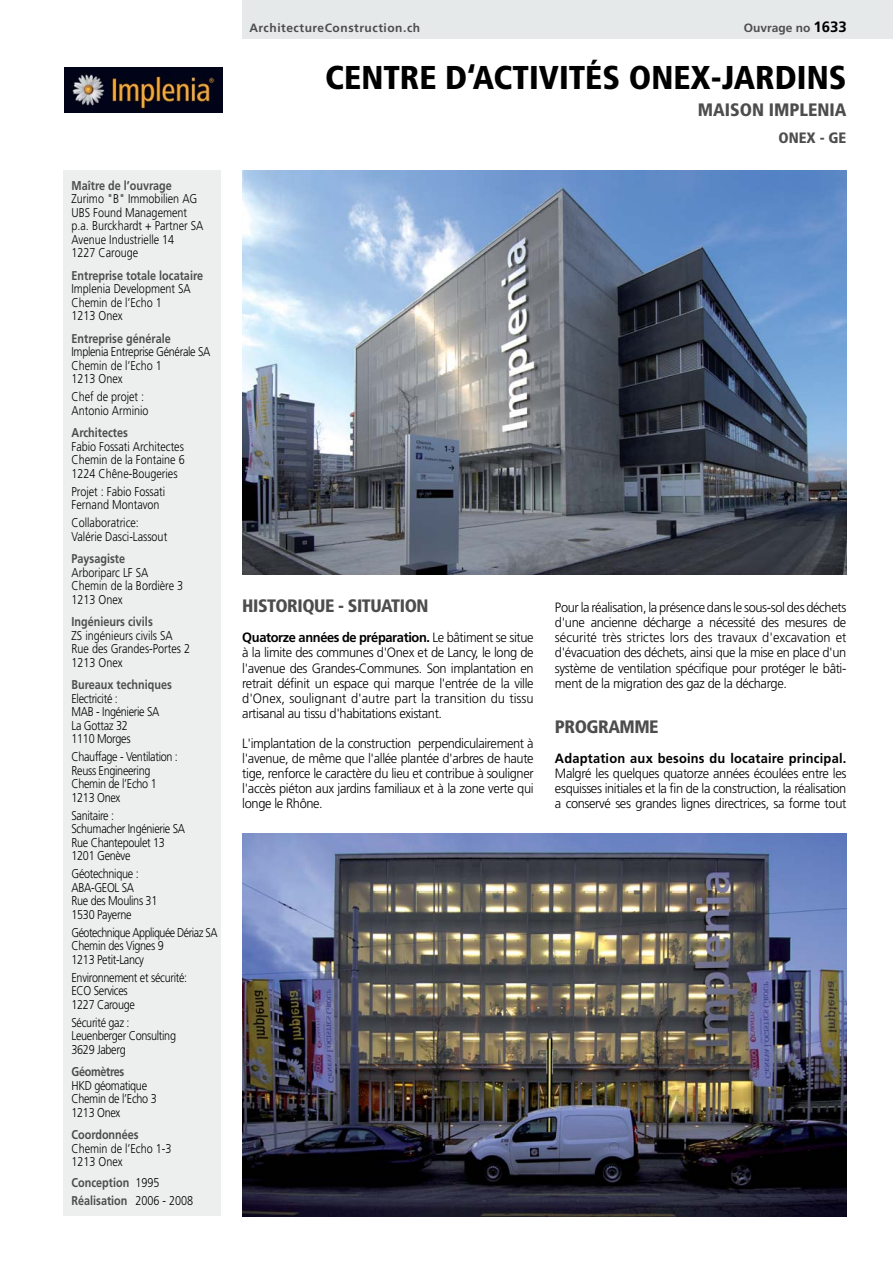
<style>
.page{position:relative;width:893px;height:1263px;background:#fff}
.page>*{position:absolute;margin:0;border:0;box-sizing:border-box;transform-origin:0 0}
.t1{font:900 condensed 33px "Frutiger";color:#000}
.t2{font:900 condensed 18px "Frutiger";letter-spacing:-.025em;color:#4d4d4d}
.t3{font:900 condensed 18px "Frutiger";color:#4d4d4d}
.t4{font:900 condensed 15px "Frutiger";color:#4d4d4d}
.t5{font:300 13.5px/15.1px "Frutiger";letter-spacing:-.03em;color:#000;text-align:justify;scale:.95 1}
.t6{font:700 13.5px "Frutiger";letter-spacing:.015em;color:#000;scale:.95 1}
.t7{font:300 12.75px/13.5px "Frutiger";letter-spacing:-.03em;color:#000;scale:.85 1}
.t8{font:300 12.75px/13.5px "Frutiger";color:#000;scale:.85 1}
.t9{font:700 12.75px/18px "Frutiger";color:#4d4d4d;scale:.85 1}
.t10{font:300 12.75px/13.5px "Frutiger";letter-spacing:-.03em;color:#000;scale:.84 1}
.t11{font:700 12.75px "Frutiger";letter-spacing:-.03em;color:#4d4d4d;scale:.85 1}
.t12{font:700 12px "Frutiger";letter-spacing:.045em;color:#4d4d4d}
.t13{font:700 12px "Frutiger";color:#4d4d4d}
.s1{font-weight:300;color:#000}
.s2{font-size:15px;color:#000}
.s3{font-weight:700}
</style>
<div class="page">
<div style="left:63px;top:170px;width:158px;height:1046px;background:#edefef"></div>
<img style="left:242px;top:833px;width:604px;height:383px">
<img style="left:64px;top:67px;width:159px;height:46px">
<div style="left:242px;top:0;width:650px;height:38px;background:#e6e9ea"></div>
<img style="left:242px;top:170px;width:604px;height:404px">
<p class="t9" style="left:71px;top:177px;width:120px">Maître de l’ouvrage</p>
<p class="t8" style="left:71px;top:193px;width:157px">Zurimo "B" Immobilien AG<br>UBS Found Management p.a. Burckhardt + Partner SA<br>Avenue Industrielle 14<br>1227 Carouge</p>
<p class="t9" style="left:71px;top:267px;width:156px">Entreprise totale locataire</p>
<p class="t8" style="left:71px;top:283px;width:142px">Implenia Development SA<br>Chemin de l’Echo 1<br>1213 Onex</p>
<p class="t9" style="left:71px;top:330px;width:118px">Entreprise générale</p>
<p class="t7" style="left:71px;top:346px;width:165px">Implenia Entreprise Générale SA<br>Chemin de l’Echo 1<br>1213 Onex</p>
<p class="t8" style="left:71px;top:391px;width:92px">Chef de projet :<br>Antonio Arminio</p>
<p class="t9" style="left:71px;top:425px;width:68px">Architectes</p>
<p class="t7" style="left:71px;top:441px;width:135px;text-align:justify">Fabio Fossati Architectes Chemin de la Fontaine 6<br>1224 Chêne-Bougeries</p>
<p class="t8" style="left:71px;top:486px;width:112px">Projet : Fabio Fossati<br>Fernand Montavon</p>
<p class="t8" style="left:71px;top:517px;width:114px">Collaboratrice:<br>Valérie Dasci-Lassout</p>
<p class="t9" style="left:71px;top:551px;width:65px">Paysagiste</p>
<p class="t8" style="left:71px;top:567px;width:133px">Arboriparc LF SA<br>Chemin de la Bordière 3<br>1213 Onex</p>
<p class="t9" style="left:71px;top:614px;width:97px">Ingénieurs civils</p>
<p class="t8" style="left:71px;top:630px;width:141px">ZS ingénieurs civils SA<br>Rue des Grandes-Portes 2<br>1213 Onex</p>
<p class="t9" style="left:71px;top:677px;width:120px">Bureaux techniques</p>
<p class="t7" style="left:71px;top:693px;width:105px">Electricité :<br>MAB - Ingénierie SA<br>La Gottaz 32<br>1110 Morges</p>
<p class="t7" style="left:71px;top:751px;width:127px">Chauffage - Ventilation :<br>Reuss Engineering<br>Chemin de l’Echo 1<br>1213 Onex</p>
<p class="t7" style="left:71px;top:810px;width:135px">Sanitaire :<br>Schumacher Ingénierie SA<br>Rue Chantepoulet 13<br>1201 Genève</p>
<p class="t7" style="left:71px;top:868px;width:102px">Géotechnique :<br>ABA-GEOL SA<br>Rue des Moulins 31<br>1530 Payerne</p>
<p class="t10" style="left:71px;top:927px;width:175px">Géotechnique Appliquée Dériaz SA<br>Chemin des Vignes 9<br>1213 Petit-Lancy</p>
<p class="t7" style="left:71px;top:972px;width:138px">Environnement et sécurité:<br>ECO Services<br>1227 Carouge</p>
<p class="t7" style="left:71px;top:1017px;width:124px">Sécurité gaz :<br>Leuenberger Consulting<br>3629 Jaberg</p>
<p class="t11" style="left:71px;top:1067px;width:64px">Géomètres</p>
<p class="t7" style="left:71px;top:1080px;width:102px">HKD géomatique<br>Chemin de l’Echo 3<br>1213 Onex</p>
<p class="t9" style="left:71px;top:1127px;width:81px">Coordonnées</p>
<p class="t8" style="left:71px;top:1143px;width:119px">Chemin de l’Echo 1-3<br>1213 Onex</p>
<p class="t9" style="left:71px;top:1175px;width:145px">Conception <span class="s1">1995<br></span>Réalisation <span class="s1">2006 - 2008</span></p>
<p class="t12" style="left:249px;top:23px;width:172px">ArchitectureConstruction.ch</p>
<p class="t13" style="left:743px;top:23px;width:104px">Ouvrage no <span class="s2">1633</span></p>
<h1 class="t1" style="left:325px;top:65px;width:522px">CENTRE D‘ACTIVITÉS ONEX-JARDINS</h1>
<h2 class="t3" style="left:697px;top:103px;width:150px">MAISON IMPLENIA</h2>
<p class="t4" style="left:778px;top:132px;width:69px">ONEX - GE</p>
<h2 class="t2" style="left:242px;top:599px;width:188px">HISTORIQUE - SITUATION</h2>
<p class="t5" style="left:242px;top:631px;width:308px"><span class="s3">Quatorze années de préparation.</span> Le bâtiment se situe à la limite des communes d'Onex et de Lancy, le long de l'avenue des Grandes-Communes. Son implantation en retrait définit un espace qui marque l'entrée de la ville d'Onex, soulignant d'autre part la transition du tissu artisanal au tissu d'habitations existant.</p>
<p class="t5" style="left:242px;top:737px;width:308px">L'implantation de la construction perpendiculairement à l'avenue, de même que l'allée plantée d'arbres de haute tige, renforce le caractère du lieu et contribue à souligner l'accès piéton aux jardins familiaux et à la zone verte qui longe le Rhône.</p>
<p class="t5" style="left:555px;top:601px;width:308px">Pour la réalisation, la présence dans le sous-sol des déchets d'une ancienne décharge a nécessité des mesures de sécurité très strictes lors des travaux d'excavation et d'évacuation des déchets, ainsi que la mise en place d'un système de ventilation spécifique pour protéger le bâti&shy;ment de la migration des gaz de la décharge.</p>
<h2 class="t2" style="left:555px;top:719px;width:105px">PROGRAMME</h2>
<p class="t6" style="left:555px;top:753px;width:308px">Adaptation aux besoins du locataire principal.</p>
<p class="t5" style="left:555px;top:767px;width:308px">Malgré les quelques quatorze années écoulées entre les esquisses initiales et la fin de la construction, la réalisation a conservé ses grandes lignes directrices, sa forme tout</p>
</div>
